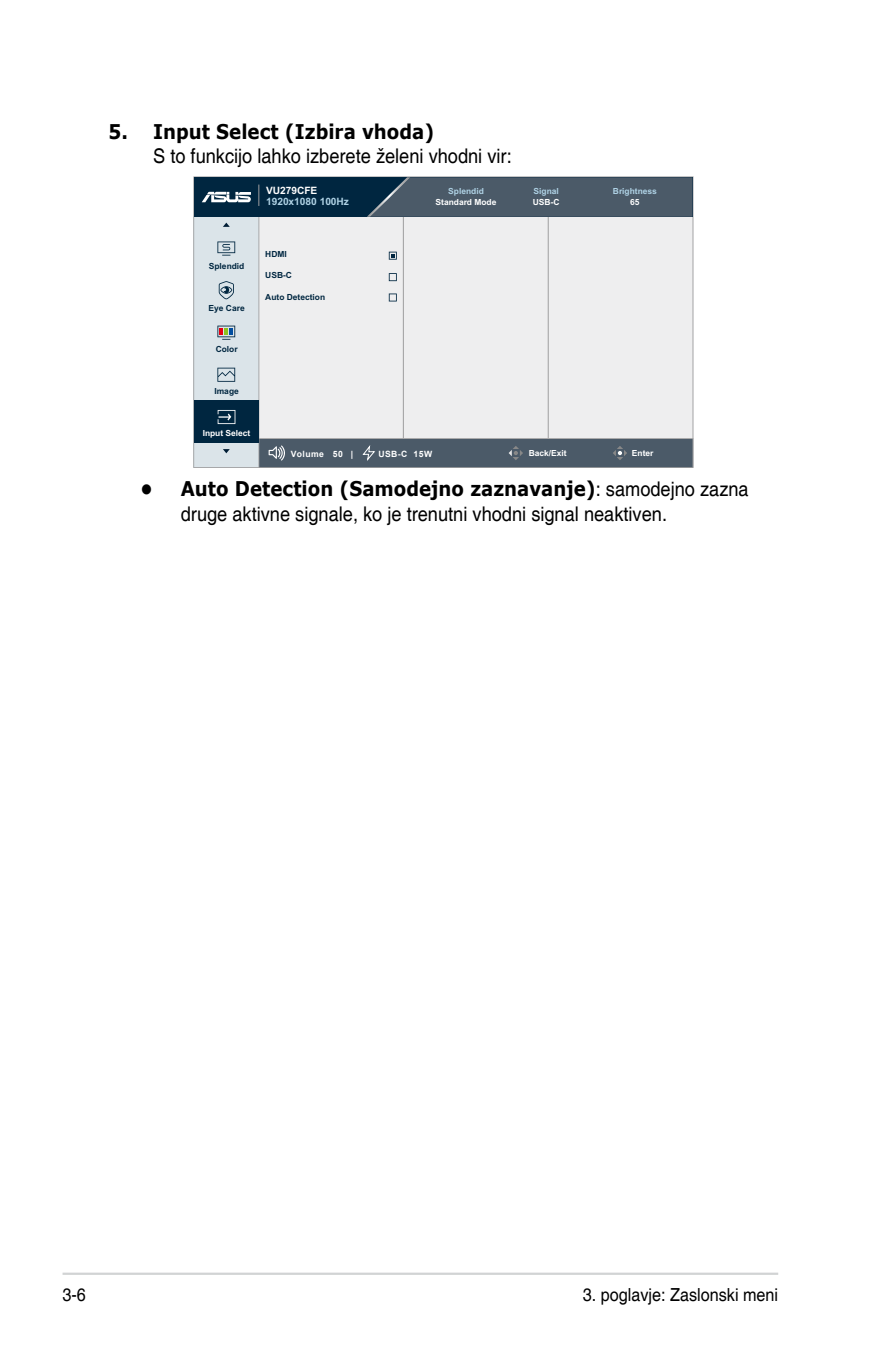
<style>
.page{position:relative;width:893px;height:1346px;background:#fff}
.page>*{position:absolute;margin:0;border:0;box-sizing:border-box;transform-origin:0 0}
.List{font:20.25px/24.3px "Helvetica";color:#000;scale:.9 1}
.t1{font:700 20.25px "Verdana";color:#000;scale:.9 1}
.t2{font:18px "Helvetica";color:#000;scale:.9 1}
.t3{font:700 10.12px "Arial";color:#afd2e5}
.t4{font:700 10.12px "Arial";color:#fff}
.t5{font:700 8.55px "Arial";letter-spacing:.05em;color:#fff}
.t6{font:700 8.33px/11.2px "Arial";color:#fff;text-align:center}
.t7{font:700 8.33px "Arial";color:#002640}
.t8{font:700 8.33px/11.2px "Arial";color:#afd2e5;text-align:center}
.s1{color:#afd2e5}
.s2{color:#fff}
.s3{font-family:"Verdana";font-weight:700}
</style>
<div class="page">
<hr style="left:63px;top:1272px;width:715px;height:3px;background:#d1d3d4">
<svg style="left:193px;top:177px;width:500px;height:291px;background:#bfc5ca"></svg>
<p class="t1" style="left:108px;top:117px;width:363px">5. Input Select (Izbira vhoda)</p>
<p class="List" style="left:153px;top:144px;width:400px">S to funkcijo lahko izberete želeni vhodni vir:</p>
<p class="t4" style="left:266px;top:184px;width:53px">VU279CFE</p>
<p class="t6" style="left:436px;top:185px;width:62px"><span class="s1">Splendid<br></span>Standard Mode</p>
<p class="t8" style="left:534px;top:185px;width:27px">Signal</p>
<p class="t8" style="left:613px;top:185px;width:45px">Brightness<br><span class="s2">65</span></p>
<p class="t3" style="left:266px;top:195px;width:84px">1920x1080 100Hz</p>
<p class="t6" style="left:533px;top:196px;width:28px">USB-C</p>
<p class="t7" style="left:209px;top:261px;width:37px">Splendid</p>
<p class="t7" style="left:209px;top:303px;width:38px">Eye Care</p>
<p class="t7" style="left:216px;top:344px;width:23px">Color</p>
<p class="t7" style="left:214px;top:386px;width:26px">Image</p>
<p class="t6" style="left:203px;top:428px;width:49px">Input Select</p>
<p class="t7" style="left:265px;top:249px;width:23px">HDMI</p>
<p class="t7" style="left:265px;top:271px;width:28px">USB-C</p>
<p class="t7" style="left:265px;top:292px;width:61px">Auto Detection</p>
<p class="t6" style="left:529px;top:447px;width:39px">Back/Exit</p>
<p class="t6" style="left:632px;top:447px;width:23px">Enter</p>
<p class="t5" style="left:291px;top:447px;width:64px">Volume 50 |</p>
<p class="t5" style="left:378px;top:447px;width:55px">USB-C 15W</p>
<p class="List" style="left:181px;top:478px;width:633px;text-indent:-40px"><span class="s3">• Auto Detection (Samodejno zaznavanje)</span>: samodejno zazna druge aktivne signale, ko je trenutni vhodni signal neaktiven.</p>
<p class="t2" style="left:63px;top:1284px;width:28px">3-6</p>
<p class="t2" style="left:583px;top:1284px;width:219px">3. poglavje: Zaslonski meni</p>
</div>
